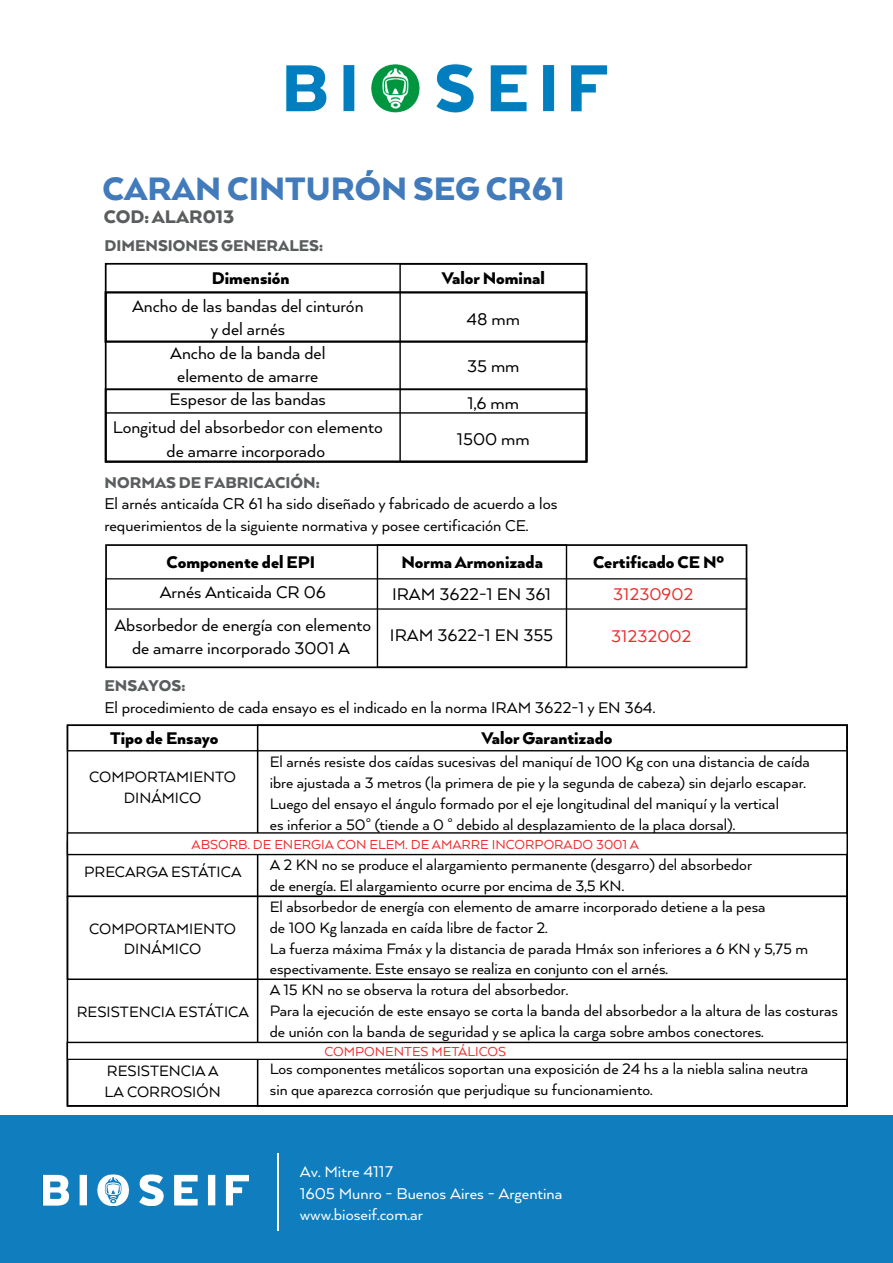
<style>
.page{position:relative;width:893px;height:1263px;background:#fff}
.page>*{position:absolute;margin:0;border:0;box-sizing:border-box;transform-origin:0 0}
.t1{font:900 37.5px "Arquitecta";color:#417bbc}
.t2{font:900 21px "Arquitecta";color:#5a5d5e}
.t3{font:19.5px/23.4px "Arquitecta";color:#000001;text-align:center}
.t4{font:900 19.5px "Arquitecta";color:#000001}
.t5{font:19.5px/41.4px "Arquitecta";color:#ee2d2d}
.t6{font:18px/21.6px "Arquitecta";color:#000001}
.t7{font:18px/21.6px "Arquitecta";color:#fff}
.t8{font:900 18px "Arquitecta";color:#5a5d5e}
.t9{font:17.4px/20.9px "Arquitecta";color:#000001}
.t10{font:17.25px/20.7px "Arquitecta";color:#000001;text-align:center}
.t11{font:15px "Arquitecta";color:#ee2d2d}
</style>
<div class="page">
<div style="left:0;top:1115px;width:893px;height:148px;background:#107ebe"></div>
<img style="left:42px;top:1174px;width:208px;height:33px">
<hr style="left:277px;top:1154px;width:2px;height:77px;background:#fff">
<div style="left:105px;top:291px;width:483px;height:52px;border:2px solid #000001"></div>
<div style="left:105px;top:388px;width:482px;height:75px;border:2px solid #000001"></div>
<div style="left:399px;top:263px;width:188px;height:199px;border:1px solid #000001"></div>
<div style="left:105px;top:412px;width:482px;height:50px;border:1px solid #000001"></div>
<div style="left:105px;top:544px;width:642px;height:124px;border:2px solid #000001"></div>
<div style="left:105px;top:578px;width:642px;height:32px;border:1px solid #000001"></div>
<div style="left:377px;top:544px;width:190px;height:124px;border:1px solid #000001"></div>
<div style="left:67px;top:896px;width:781px;height:84px;border:2px solid #000001"></div>
<div style="left:67px;top:1042px;width:781px;height:65px;border:2px solid #000001"></div>
<div style="left:67px;top:832px;width:781px;height:23px;border:1px solid #000001"></div>
<div style="left:67px;top:1042px;width:780px;height:17px;background:#fff"></div>
<div style="left:67px;top:1042px;width:781px;height:18px;border:1px solid #000001"></div>
<div style="left:67px;top:724px;width:781px;height:27px;border:1px solid #000001"></div>
<img style="left:286px;top:63px;width:322px;height:50px">
<h1 class="t1" style="left:102px;top:166px;width:464px">CARAN CINTURÓN SEG CR61</h1>
<p class="t2" style="left:104px;top:203px;width:132px">COD:ALAR013</p>
<p class="t8" style="left:104px;top:234px;width:220px">DIMENSIONES GENERALES:</p>
<p class="t4" style="left:212px;top:266px;width:79px">Dimensión</p>
<p class="t4" style="left:442px;top:266px;width:104px">ValorNominal</p>
<p class="t3" style="left:132px;top:294px;width:233px">Ancho de las bandas del cinturón y del arnés<br>Ancho de la banda del<br>elemento de amarre<br>Espesor de las bandas</p>
<p class="t3" style="left:113px;top:415px;width:271px">Longitud del absorbedor con elemento de amarre incorporado</p>
<p class="t3" style="left:466px;top:307px;width:55px">48 mm</p>
<p class="t3" style="left:457px;top:347px;width:74px;line-height:36.9px">35 mm<br>1,6 mm<br>1500 mm</p>
<p class="t8" style="left:104px;top:471px;width:217px">NORMAS DE FABRICACIÓN:</p>
<p class="t6" style="left:104px;top:492px;width:454px">El arnés anticaída CR 61 ha sido diseñado y fabricado de acuerdo a los requerimientos de la siguiente normativa y posee certificación CE.</p>
<p class="t4" style="left:167px;top:550px;width:150px">Componente del EPI</p>
<p class="t4" style="left:402px;top:550px;width:143px">NormaArmonizada</p>
<p class="t4" style="left:593px;top:550px;width:133px">Certificado CE Nº</p>
<p class="t3" style="left:114px;top:575px;width:258px;line-height:32.4px">Arnés Anticaida CR 06<br>Absorbedor de energía con elemento</p>
<p class="t3" style="left:132px;top:636px;width:220px">de amarre incorporado 3001 A</p>
<p class="t3" style="left:390px;top:573px;width:165px;line-height:41.4px;text-align:left">IRAM 3622-1 EN 361<br>IRAM 3622-1 EN 355</p>
<p class="t5" style="left:611px;top:573px;width:84px">31230902<br>31232002</p>
<p class="t8" style="left:104px;top:674px;width:82px">ENSAYOS:</p>
<p class="t6" style="left:104px;top:696px;width:552px">El procedimiento de cada ensayo es el indicado en la norma IRAM 3622-1 y EN 364.</p>
<p class="t4" style="left:110px;top:726px;width:110px">Tipo de Ensayo</p>
<p class="t4" style="left:481px;top:726px;width:133px">ValorGarantizado</p>
<p class="t9" style="left:270px;top:751px;width:541px">El arnés resiste dos caídas sucesivas del maniquí de 100 Kg con una distancia de caída ibre ajustada a 3 metros (la primera de pie y la segunda de cabeza) sin dejarlo escapar.<br>Luego del ensayo el ángulo formado por el eje longitudinal del maniquí y la vertical<br>es inferior a 50° (tiende a 0 ° debido al desplazamiento de la placa dorsal).</p>
<p class="t9" style="left:270px;top:854px;width:570px">A 2 KN no se produce el alargamiento permanente (desgarro) del absorbedor<br>de energía. El alargamiento ocurre por encima de 3,5 KN.<br>El absorbedor de energía con elemento de amarre incorporado detiene a la pesa<br>de 100 Kg lanzada en caída libre de factor 2.<br>La fuerza máxima Fmáx y la distancia de parada Hmáx son inferiores a 6 KN y 5,75 m espectivamente. Este ensayo se realiza en conjunto con el arnés.<br>A 15 KN no se observa la rotura del absorbedor.<br>Para la ejecución de este ensayo se corta la banda del absorbedor a la altura de las costuras de unión con la banda de seguridad y se aplica la carga sobre ambos conectores.</p>
<p class="t9" style="left:270px;top:1058px;width:540px">Los componentes metálicos soportan una exposición de 24 hs a la niebla salina neutra sin que aparezca corrosión que perjudique su funcionamiento.</p>
<p class="t10" style="left:89px;top:766px;width:148px">COMPORTAMIENTO<br>DINÁMICO</p>
<p class="t11" style="left:192px;top:835px;width:449px">ABSORB. DE ENERGIA CON ELEM. DE AMARRE INCORPORADO 3001 A</p>
<p class="t10" style="left:84px;top:861px;width:159px">PRECARGA ESTÁTICA</p>
<p class="t10" style="left:89px;top:917px;width:148px">COMPORTAMIENTO<br>DINÁMICO</p>
<p class="t10" style="left:77px;top:1000px;width:174px">RESISTENCIA ESTÁTICA</p>
<p class="t11" style="left:324px;top:1042px;width:183px">COMPONENTES METÁLICOS</p>
<p class="t10" style="left:105px;top:1060px;width:118px;text-align:left">RESISTENCIA A<br>LA CORROSIÓN</p>
<p class="t7" style="left:300px;top:1160px;width:264px">Av. Mitre 4117<br>1605 Munro - Buenos Aires - Argentina www.bioseif.com.ar</p>
</div>
